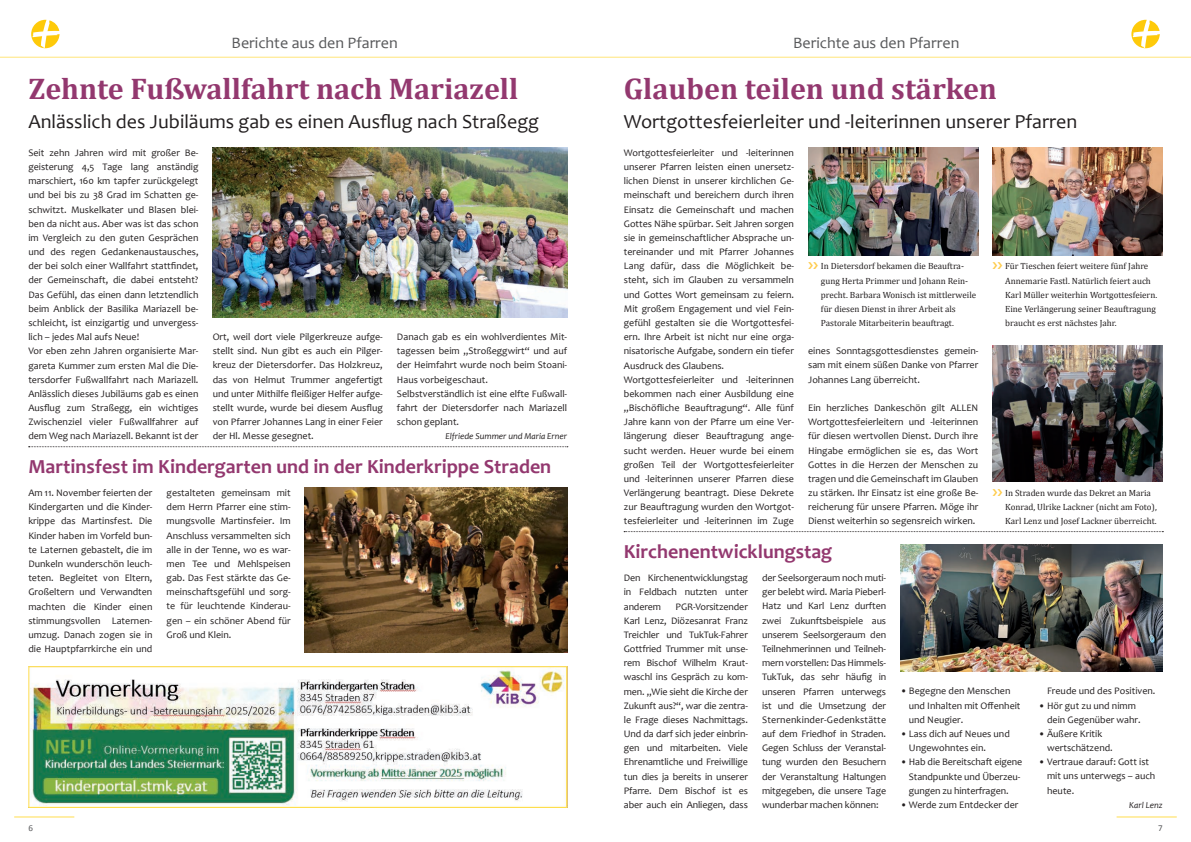
<style>
.page{position:relative;width:1191px;height:842px;background:#fff}
.page>*{position:absolute;margin:0;border:0;box-sizing:border-box;transform-origin:0 0}
.t1{font:700 30px "Cambria";color:#93386f}
.t2{font:20px "Candara";color:#231f20}
.t3{font:700 20px "Candara";color:#93386f}
.t4{font:16px "Candara";color:#57585a}
.t5{font:10px/14.2px "Candara";color:#231f20}
.t6{font:9px/14.2px "Cambria";color:#231f20}
.t7{font:italic 9px "Candara";color:#231f20}
.t8{font:9px "Calibri";color:#57585a}
</style>
<div class="page">
<hr style="left:0;top:57px;width:1191px;height:1px;background:#ffe578">
<hr style="left:14px;top:816px;width:60px;height:1px;background:#ffde4e">
<hr style="left:1116px;top:816px;width:60px;height:1px;background:#ffde4e">
<svg style="left:1131px;top:20px;width:28px;height:28px"></svg>
<svg style="left:31px;top:20px;width:29px;height:28px"></svg>
<img style="left:213px;top:147px;width:354px;height:170px">
<img style="left:305px;top:488px;width:262px;height:164px">
<svg style="left:29px;top:446px;width:539px;height:1px"></svg>
<svg style="left:624px;top:531px;width:539px;height:1px"></svg>
<img style="left:992px;top:346px;width:170px;height:136px">
<img style="left:808px;top:147px;width:170px;height:108px">
<img style="left:992px;top:147px;width:170px;height:108px">
<img style="left:900px;top:544px;width:262px;height:128px">
<img style="left:30px;top:668px;width:535px;height:138px">
<div style="left:28px;top:666px;width:539px;height:142px;border:1px solid #ffde4e"></div>
<h3 class="t4" style="left:232px;top:33px;width:168px">Berichte aus den Pfarren</h3>
<h3 class="t4" style="left:793px;top:33px;width:168px">Berichte aus den Pfarren</h3>
<h1 class="t1" style="left:28px;top:71px;width:491px">Zehnte Fußwallfahrt nach Mariazell</h1>
<h2 class="t2" style="left:28px;top:109px;width:512px">Anlässlich des Jubiläums gab es einen Ausflug nach Straßegg</h2>
<p class="t5" style="left:28px;top:146px;width:172px">Seit zehn Jahren wird mit großer Be&shy;geisterung 4,5 Tage lang anständig marschiert, 160 km tapfer zurückgelegt und bei bis zu 38 Grad im Schatten ge&shy;schwitzt. Muskelkater und Blasen blei&shy;ben da nicht aus. Aber was ist das schon im Vergleich zu den guten Gesprächen und des regen Gedankenaustausches, der bei solch einer Wallfahrt stattfindet, der Gemeinschaft, die dabei entsteht?<br>Das Gefühl, das einen dann letztendlich beim Anblick der Basilika Mariazell be&shy;schleicht, ist einzigartig und unvergess&shy;lich – jedes Mal aufs Neue!<br>Vor eben zehn Jahren organisierte Mar&shy;gareta Kummer zum ersten Mal die Die&shy;tersdorfer Fußwallfahrt nach Mariazell.<br>Anlässlich dieses Jubiläums gab es einen Ausflug zum Straßegg, ein wichtiges Zwischenziel vieler Fußwallfahrer auf dem Weg nach Mariazell. Bekannt ist der</p>
<p class="t5" style="left:213px;top:330px;width:172px;text-align:justify">Ort, weil dort viele Pilgerkreuze aufge&shy;stellt sind. Nun gibt es auch ein Pilger&shy;kreuz der Dietersdorfer. Das Holzkreuz, das von Helmut Trummer angefertigt und unter Mithilfe fleißiger Helfer aufge&shy;stellt wurde, wurde bei diesem Ausflug von Pfarrer Johannes Lang in einer Feier der Hl. Messe gesegnet.</p>
<p class="t5" style="left:397px;top:330px;width:172px">Danach gab es ein wohlverdientes Mit&shy;tagessen beim „Stroßeggwirt“ und auf der Heimfahrt wurde noch beim Stoani-Haus vorbeigeschaut.<br>Selbstverständlich ist eine elfte Fußwall&shy;fahrt der Dietersdorfer nach Mariazell schon geplant.</p>
<p class="t7" style="left:445px;top:431px;width:123px">Elfriede Summer und Maria Erner</p>
<h2 class="t3" style="left:28px;top:454px;width:524px">Martinsfest im Kindergarten und in der Kinderkrippe Straden</h2>
<p class="t5" style="left:28px;top:486px;width:126px;text-align:justify">Am 11. November feierten der Kindergarten und die Kinder&shy;krippe das Martinsfest. Die Kinder haben im Vorfeld bun&shy;te Laternen gebastelt, die im Dunkeln wunderschön leuch&shy;teten. Begleitet von Eltern, Großeltern und Verwandten machten die Kinder einen stimmungsvollen Laternen&shy;umzug. Danach zogen sie in die Hauptpfarrkirche ein und</p>
<p class="t5" style="left:167px;top:486px;width:126px;text-align:justify">gestalteten gemeinsam mit dem Herrn Pfarrer eine stim&shy;mungsvolle Martinsfeier. Im Anschluss versammelten sich alle in der Tenne, wo es war&shy;men Tee und Mehlspeisen gab. Das Fest stärkte das Ge&shy;meinschaftsgefühl und sorg&shy;te für leuchtende Kinderau&shy;gen – ein schöner Abend für Groß und Klein.</p>
<h1 class="t1" style="left:624px;top:71px;width:375px">Glauben teilen und stärken</h1>
<h2 class="t2" style="left:624px;top:109px;width:455px">Wortgottesfeierleiter und -leiterinnen unserer Pfarren</h2>
<p class="t5" style="left:624px;top:146px;width:172px">Wortgottesfeierleiter und -leiterinnen unserer Pfarren leisten einen unersetz&shy;lichen Dienst in unserer kirchlichen Ge&shy;meinschaft und bereichern durch ihren Einsatz die Gemeinschaft und machen Gottes Nähe spürbar. Seit Jahren sorgen sie in gemeinschaftlicher Absprache un&shy;tereinander und mit Pfarrer Johannes Lang dafür, dass die Möglichkeit be&shy;steht, sich im Glauben zu versammeln und Gottes Wort gemeinsam zu feiern.<br>Mit großem Engagement und viel Fein&shy;gefühl gestalten sie die Wortgottesfei&shy;ern. Ihre Arbeit ist nicht nur eine orga&shy;nisatorische Aufgabe, sondern ein tiefer Ausdruck des Glaubens.<br>Wortgottesfeierleiter und -leiterinnen bekommen nach einer Ausbildung eine „Bischöfliche Beauftragung“. Alle fünf Jahre kann von der Pfarre um eine Ver&shy;längerung dieser Beauftragung ange&shy;sucht werden. Heuer wurde bei einem großen Teil der Wortgottesfeierleiter und -leiterinnen unserer Pfarren diese Verlängerung beantragt. Diese Dekrete zur Beauftragung wurden den Wortgot&shy;tesfeierleiter und -leiterinnen im Zuge</p>
<p class="t6" style="left:821px;top:259px;width:157px">In Dietersdorf bekamen die Beauftra&shy;gung Herta Primmer und Johann Rein&shy;precht. Barbara Wonisch ist mittlerweile für diesen Dienst in ihrer Arbeit als Pastorale Mitarbeiterin beauftragt.</p>
<p class="t6" style="left:1005px;top:259px;width:153px">Für Tieschen feiert weitere fünf Jahre Annemarie Fastl. Natürlich feiert auch Karl Müller weiterhin Wortgottesfeiern.<br>Eine Verlängerung seiner Beauftragung braucht es erst nächstes Jahr.</p>
<p class="t5" style="left:808px;top:344px;width:172px;text-align:justify">eines Sonntagsgottesdienstes gemein&shy;sam mit einem süßen Danke von Pfarrer Johannes Lang überreicht.</p>
<p class="t5" style="left:808px;top:401px;width:172px;text-align:justify">Ein herzliches Dankeschön gilt ALLEN Wortgottesfeierleitern und -leiterinnen für diesen wertvollen Dienst. Durch ihre Hingabe ermöglichen sie es, das Wort Gottes in die Herzen der Menschen zu tragen und die Gemeinschaft im Glauben zu stärken. Ihr Einsatz ist eine große Be&shy;reicherung für unsere Pfarren. Möge ihr Dienst weiterhin so segensreich wirken.</p>
<p class="t6" style="left:1005px;top:486px;width:153px">In Straden wurde das Dekret an Maria<br>Konrad, Ulrike Lackner (nicht am Foto),<br>Karl Lenz und Josef Lackner überreicht.</p>
<h2 class="t3" style="left:624px;top:539px;width:210px">Kirchenentwicklungstag</h2>
<p class="t5" style="left:624px;top:571px;width:126px;text-align:justify">Den Kirchenentwicklungstag in Feldbach nutzten unter anderem</p>
<p class="t5" style="left:624px;top:599px;width:126px;text-align:justify;text-indent:52px">PGR-Vorsitzender Karl Lenz, Diözesanrat Franz Treichler und TukTuk-Fahrer Gottfried Trummer mit unse&shy;rem Bischof Wilhelm Kraut&shy;waschl ins Gespräch zu kom&shy;men. „Wie sieht die Kirche der Zukunft aus?“, war die zentra&shy;le Frage dieses Nachmittags.<br>Und da darf sich jeder einbrin&shy;gen und mitarbeiten. Viele Ehrenamtliche und Freiwillige tun dies ja bereits in unserer Pfarre. Dem Bischof ist es aber auch ein Anliegen, dass</p>
<p class="t5" style="left:762px;top:571px;width:126px;text-align:justify">der Seelsorgeraum noch muti&shy;ger belebt wird. Maria Pieberl-Hatz und Karl Lenz durften zwei Zukunftsbeispiele aus unserem Seelsorgeraum den Teilnehmerinnen und Teilneh&shy;mern vorstellen: Das Himmels-TukTuk, das sehr häufig in unseren Pfarren unterwegs ist und die Umsetzung der Sternenkinder-Gedenkstätte auf dem Friedhof in Straden.<br>Gegen Schluss der Veranstal&shy;tung wurden den Besuchern der Veranstaltung Haltungen mitgegeben, die unsere Tage wunderbar machen können:</p>
<p class="t5" style="left:909px;top:684px;width:113px;text-indent:-8px">• Begegne den Menschen und Inhalten mit Offenheit und Neugier.</p>
<p class="t5" style="left:909px;top:727px;width:102px;text-indent:-8px">• Lass dich auf Neues und<br>Ungewohntes ein.</p>
<p class="t5" style="left:909px;top:755px;width:115px;text-indent:-8px">• Hab die Bereitschaft eigene<br>Standpunkte und Überzeu&shy;gungen zu hinterfragen.</p>
<p class="t5" style="left:900px;top:797px;width:120px">• Werde zum Entdecker der</p>
<p class="t5" style="left:1047px;top:684px;width:110px">Freude und des Positiven.</p>
<p class="t5" style="left:1047px;top:698px;width:95px;text-indent:-8px">• Hör gut zu und nimm dein Gegenüber wahr.</p>
<p class="t5" style="left:1047px;top:727px;width:67px;text-indent:-8px">• Äußere Kritik wertschätzend.</p>
<p class="t5" style="left:1047px;top:755px;width:110px;text-indent:-8px">• Vertraue darauf: Gott ist mit uns unterwegs – auch heute.</p>
<p class="t7" style="left:1129px;top:800px;width:35px">Karl Lenz</p>
<p class="t8" style="left:28px;top:821px;width:6px">6</p>
<p class="t8" style="left:1158px;top:821px;width:6px">7</p>
</div>
